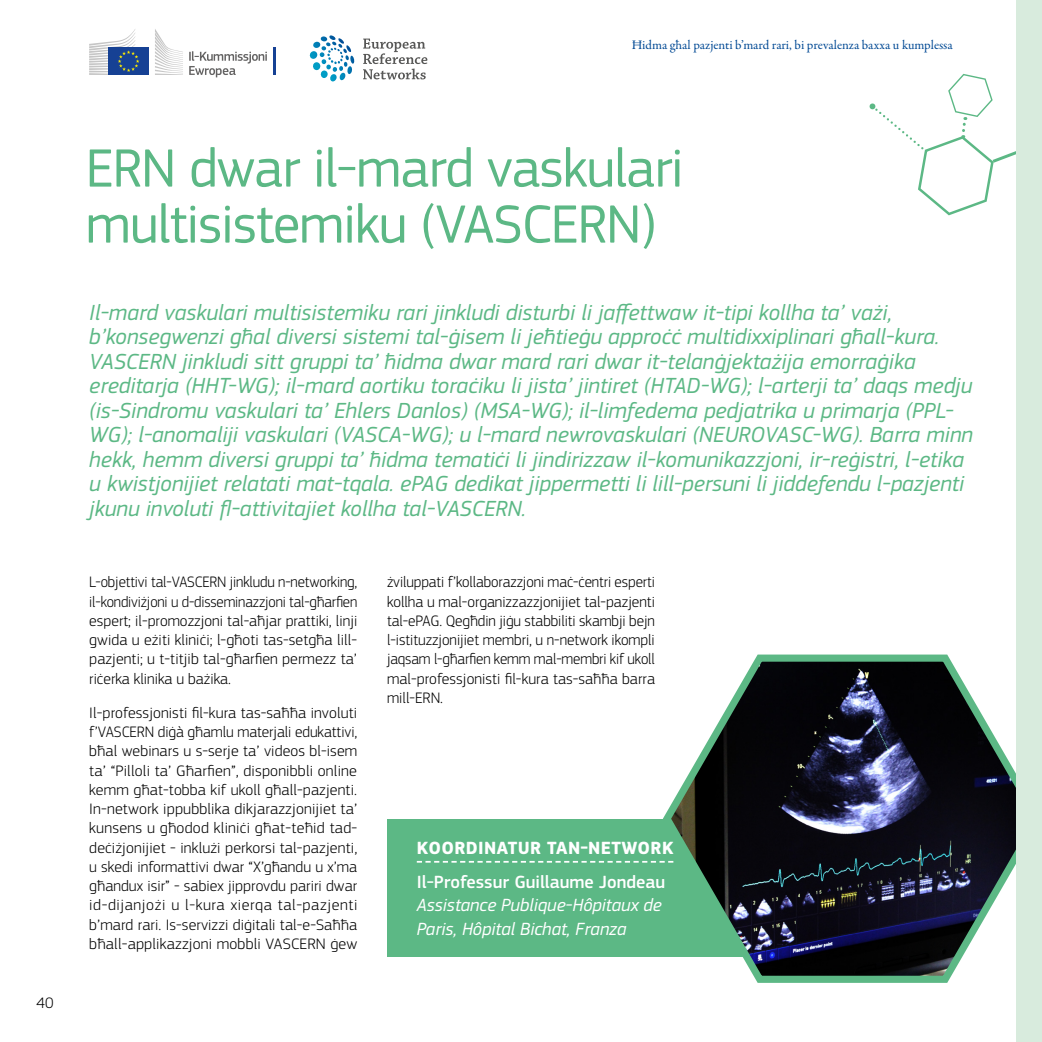
<style>
.page{position:relative;width:1042px;height:1042px;background:#fff}
.page>*{position:absolute;margin:0;border:0;box-sizing:border-box;transform-origin:0 0}
.t1{font:56px/56px "EC Square Sans Pro";letter-spacing:-.02em;color:#5cb885}
.t2{font:italic 22.75px/24.5px "EC Square Sans Pro";color:#5cb885}
.t3{font:italic 18.38px/23.6px "EC Square Sans Pro";color:#fff}
.t4{font:500 18.38px "EC Square Sans Pro";color:#fff}
.t5{font:700 18.38px "EC Square Sans Pro";letter-spacing:.02em;color:#fff}
.t6{font:300 15.75px/19.2px "EC Square Sans Pro";letter-spacing:.005em;color:#000;text-align:justify}
.t7{font:300 15.75px/19.2px "EC Square Sans Pro";letter-spacing:.005em;color:#000;text-align:justify;scale:.96 1}
.t8{font:13.12px "Garamond Premr Pro";color:#004994}
</style>
<div class="page">
<svg style="left:869px;top:74px;width:148px;height:141px"></svg>
<div style="left:387px;top:819px;width:357px;height:137px;background:#5cb885"></div>
<svg style="left:417px;top:861px;width:239px;height:1px"></svg>
<svg style="left:659px;top:648px;width:358px;height:338px"></svg>
<div style="left:1017px;top:0;width:25px;height:1042px;background:#d8ebdd"></div>
<svg style="left:155px;top:29px;width:28px;height:46px"></svg>
<div style="left:108px;top:48px;width:41px;height:27px;background:#164194"></div>
<svg style="left:89px;top:29px;width:50px;height:46px"></svg>
<svg style="left:189px;top:51px;width:78px;height:26px"></svg>
<hr style="left:273px;top:48px;width:2px;height:27px;background:#164194">
<svg style="left:363px;top:39px;width:64px;height:40px"></svg>
<svg style="left:309px;top:35px;width:46px;height:47px"></svg>
<p class="t8" style="left:632px;top:37px;width:322px">Ħidma għal pazjenti b’mard rari, bi prevalenza baxxa u kumplessa</p>
<p class="t6" style="left:37px;top:993px;width:19px">40</p>
<h1 class="t1" style="left:86px;top:140px;width:599px">ERN dwar il-mard vaskulari multisistemiku (VASCERN)</h1>
<p class="t2" style="left:89px;top:300px;width:885px">Il-mard vaskulari multisistemiku rari jinkludi disturbi li jaffettwaw it-tipi kollha ta’ vażi, b’konsegwenzi għal diversi sistemi tal-ġisem li jeħtieġu approċċ multidixxiplinari għall-kura.<br>VASCERN jinkludi sitt gruppi ta’ ħidma dwar mard rari dwar it-telanġjektażija emorraġika ereditarja (HHT-WG); il-mard aortiku toraċiku li jista’ jintiret (HTAD-WG); l-arterji ta’ daqs medju (is-Sindromu vaskulari ta’ Ehlers Danlos) (MSA-WG); il-limfedema pedjatrika u primarja (PPL-WG); l-anomaliji vaskulari (VASCA-WG); u l-mard newrovaskulari (NEUROVASC-WG). Barra minn hekk, hemm diversi gruppi ta’ ħidma tematiċi li jindirizzaw il-komunikazzjoni, ir-reġistri, l-etika u kwistjonijiet relatati mat-tqala. ePAG dedikat jippermetti li lill-persuni li jiddefendu l-pazjenti jkunu involuti fl-attivitajiet kollha tal-VASCERN.</p>
<p class="t7" style="left:89px;top:572px;width:281px">L-objettivi tal-VASCERN jinkludu n-networking, il-kondiviżjoni u d-disseminazzjoni tal-għarfien espert; il-promozzjoni tal-aħjar prattiki, linji gwida u eżiti kliniċi; l-għoti tas-setgħa lill&shy;pazjenti; u t-titjib tal-għarfien permezz ta’ riċerka klinika u bażika.</p>
<p class="t6" style="left:89px;top:703px;width:270px">Il-professjonisti fil-kura tas-saħħa involuti f’VASCERN diġà għamlu materjali edukattivi, bħal webinars u s-serje ta’ videos bl-isem ta’ “Pilloli ta’ Għarfien”, disponibbli online kemm għat-tobba kif ukoll għall-pazjenti.<br>In-network ippubblika dikjarazzjonijiet ta’ kunsens u għodod kliniċi għat-teħid tad&shy;deċiżjonijiet - inklużi perkorsi tal-pazjenti, u skedi informattivi dwar “X’għandu u x’ma għandux isir” - sabiex jipprovdu pariri dwar id-dijanjożi u l-kura xierqa tal-pazjenti b’mard rari. Is-servizzi diġitali tal-e-Saħħa bħall-applikazzjoni mobbli VASCERN ġew</p>
<p class="t6" style="left:387px;top:572px;width:269px">żviluppati f’kollaborazzjoni maċ-ċentri esperti kollha u mal-organizzazzjonijiet tal-pazjenti tal-ePAG. Qegħdin jiġu stabbiliti skambji bejn l-istituzzjonijiet membri, u n-network ikompli jaqsam l-għarfien kemm mal-membri kif ukoll mal-professjonisti fil-kura tas-saħħa barra mill-ERN.</p>
<p class="t5" style="left:417px;top:837px;width:258px">KOORDINATUR TAN-NETWORK</p>
<p class="t4" style="left:417px;top:871px;width:250px">Il-Professur Guillaume Jondeau</p>
<p class="t3" style="left:417px;top:893px;width:247px">Assistance Publique-Hôpitaux de<br>Paris, Hôpital Bichat, Franza</p>
</div>
